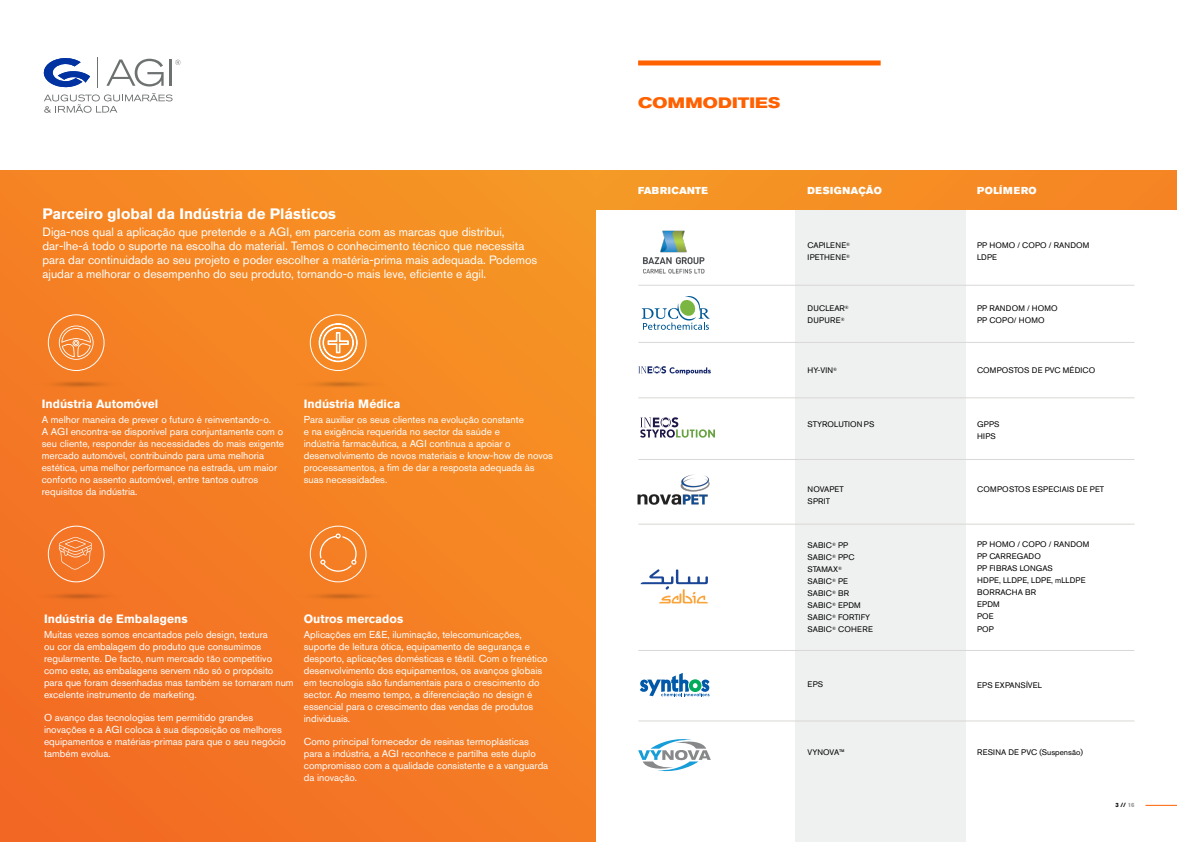
<style>
.page{position:relative;width:1177px;height:842px;background:#fff}
.page>*{position:absolute;margin:0;border:0;box-sizing:border-box;transform-origin:0 0}
.t1{font:700 15px "Akzidenz Grotesk Pro";color:#fff}
.t2{font:700 expanded 15px "Akzidenz Grotesk Pro";letter-spacing:.015em;color:#ff6000}
.t3{font:12px/14px "Akzidenz Grotesk Pro";color:#fff}
.t4{font:700 12px "Akzidenz Grotesk Pro";color:#fff}
.t5{font:10px/12px "Akzidenz Grotesk Pro";color:#fff}
.t6{font:10px "Akzidenz Grotesk Pro Super";letter-spacing:.05em;color:#fff}
.t7{font:10px "Akzidenz Grotesk Pro Super";letter-spacing:.02em;color:#fff}
.t8{font:8px/12px "Akzidenz Grotesk Pro";letter-spacing:.02em;color:#000}
.t9{font:8px "Akzidenz Grotesk Pro";color:#000}
.t10{font:700 6px "Akzidenz Grotesk Pro";color:#000}
.s1{color:#939598}
</style>
<div class="page">
<div style="left:795px;top:207px;width:170px;height:635px;background:#eff0f0"></div>
<div style="left:0;top:170px;width:595px;height:672px;background:linear-gradient(to bottom,#f68f24,#f37124)"></div>
<div style="left:595px;top:170px;width:581px;height:40px;background:#f58e24"></div>
<img style="left:23px;top:591px;width:107px;height:12px">
<img style="left:23px;top:379px;width:107px;height:13px">
<img style="left:285px;top:591px;width:106px;height:12px">
<img style="left:285px;top:379px;width:106px;height:13px">
<svg style="left:59px;top:325px;width:35px;height:35px"></svg>
<svg style="left:319px;top:323px;width:38px;height:39px"></svg>
<svg style="left:59px;top:537px;width:33px;height:33px"></svg>
<svg style="left:320px;top:533px;width:36px;height:39px"></svg>
<div style="left:638px;top:60px;width:242px;height:5px;background:#ff6000"></div>
<hr style="left:638px;top:285px;width:496px;height:1px;background:#d9d8d6">
<hr style="left:638px;top:342px;width:496px;height:1px;background:#d9d8d6">
<hr style="left:638px;top:398px;width:496px;height:1px;background:#d9d8d6">
<svg style="left:640px;top:569px;width:68px;height:34px"></svg>
<svg style="left:641px;top:296px;width:68px;height:34px"></svg>
<svg style="left:640px;top:417px;width:75px;height:21px"></svg>
<svg style="left:638px;top:739px;width:72px;height:32px"></svg>
<hr style="left:638px;top:721px;width:496px;height:1px;background:#d9d8d6">
<hr style="left:638px;top:459px;width:496px;height:1px;background:#d9d8d6">
<hr style="left:638px;top:650px;width:496px;height:1px;background:#d9d8d6">
<hr style="left:638px;top:524px;width:496px;height:1px;background:#d9d8d6">
<svg style="left:639px;top:673px;width:70px;height:23px"></svg>
<svg style="left:638px;top:366px;width:72px;height:9px"></svg>
<img style="left:643px;top:230px;width:62px;height:44px">
<div style="left:48px;top:314px;width:57px;height:57px;border:1px solid #fff;border-radius:50%"></div>
<div style="left:48px;top:526px;width:57px;height:56px;border:1px solid #fff;border-radius:50%"></div>
<div style="left:310px;top:314px;width:56px;height:57px;border:1px solid #fff;border-radius:50%"></div>
<div style="left:310px;top:526px;width:56px;height:56px;border:1px solid #fff;border-radius:50%"></div>
<img style="left:637px;top:474px;width:73px;height:31px">
<hr style="left:1145px;top:805px;width:31px;height:1px;background:#ff6000">
<hr style="left:97px;top:57px;width:1px;height:31px;background:#6e7171">
<svg style="left:43px;top:58px;width:137px;height:55px"></svg>
<h1 class="t1" style="left:43px;top:204px;width:295px">Parceiro global da Indústria de Plásticos</h1>
<p class="t3" style="left:43px;top:225px;width:496px">Diga-nos qual a aplicação que pretende e a AGI, em parceria com as marcas que distribui, dar-lhe-á todo o suporte na escolha do material. Temos o conhecimento técnico que necessita para dar continuidade ao seu projeto e poder escolher a matéria-prima mais adequada. Podemos ajudar a melhorar o desempenho do seu produto, tornando-o mais leve, eficiente e ágil.</p>
<p class="t4" style="left:42px;top:396px;width:118px">Indústria Automóvel</p>
<p class="t5" style="left:42px;top:413px;width:244px">A melhor maneira de prever o futuro é reinventando-o.<br>A AGI encontra-se disponível para conjuntamente com o seu cliente, responder às necessidades do mais exigente mercado automóvel, contribuindo para uma melhoria estética, uma melhor performance na estrada, um maior conforto no assento automóvel, entre tantos outros requisitos da indústria.</p>
<p class="t4" style="left:304px;top:396px;width:98px">Indústria Médica</p>
<p class="t5" style="left:304px;top:413px;width:251px">Para auxiliar os seus clientes na evolução constante<br>e na exigência requerida no sector da saúde e<br>indústria farmacêutica, a AGI continua a apoiar o desenvolvimento de novos materiais e know-how de novos processamentos, a fim de dar a resposta adequada às suas necessidades.</p>
<p class="t4" style="left:44px;top:611px;width:145px">Indústria de Embalagens</p>
<p class="t5" style="left:44px;top:628px;width:251px">Muitas vezes somos encantados pelo design, textura<br>ou cor da embalagem do produto que consumimos regularmente. De facto, num mercado tão competitivo como este, as embalagens servem não só o propósito para que foram desenhadas mas também se tornaram num excelente instrumento de marketing.</p>
<p class="t5" style="left:44px;top:712px;width:243px">O avanço das tecnologias tem permitido grandes inovações e a AGI coloca à sua disposição os melhores equipamentos e matérias-primas para que o seu negócio também evolua.</p>
<p class="t4" style="left:304px;top:611px;width:101px">Outros mercados</p>
<p class="t5" style="left:304px;top:628px;width:245px">Aplicações em E&amp;E, iluminação, telecomunicações, suporte de leitura ótica, equipamento de segurança e desporto, aplicações domésticas e têxtil. Com o frenético desenvolvimento dos equipamentos, os avanços globais em tecnologia são fundamentais para o crescimento do sector. Ao mesmo tempo, a diferenciação no design é essencial para o crescimento das vendas de produtos individuais.</p>
<p class="t5" style="left:304px;top:736px;width:246px">Como principal fornecedor de resinas termoplásticas para a indústria, a AGI reconhece e partilha este duplo compromisso com a qualidade consistente e a vanguarda da inovação.</p>
<h1 class="t2" style="left:638px;top:93px;width:144px">COMMODITIES</h1>
<p class="t7" style="left:638px;top:184px;width:71px">FABRICANTE</p>
<p class="t6" style="left:807px;top:184px;width:76px">DESIGNAÇÃO</p>
<p class="t6" style="left:977px;top:184px;width:61px">POLÍMERO</p>
<p class="t8" style="left:807px;top:239px;width:44px">CAPILENE<sup>®<br></sup>IPETHENE<sup>®</sup></p>
<p class="t8" style="left:977px;top:239px;width:114px">PP HOMO / COPO / RANDOM<br>LDPE</p>
<p class="t8" style="left:807px;top:303px;width:43px">DUCLEAR<sup>®<br></sup>DUPURE<sup>®</sup></p>
<p class="t8" style="left:977px;top:303px;width:82px">PP RANDOM / HOMO<br>PP COPO/ HOMO</p>
<p class="t8" style="left:807px;top:365px;width:31px">HY-VIN<sup>®</sup></p>
<p class="t8" style="left:977px;top:365px;width:120px">COMPOSTOS DE PVC MÉDICO</p>
<p class="t9" style="left:807px;top:419px;width:68px">STYROLUTION PS</p>
<p class="t8" style="left:977px;top:418px;width:24px">GPPS<br>HIPS</p>
<p class="t8" style="left:807px;top:483px;width:38px">NOVAPET<br>SPRIT</p>
<p class="t8" style="left:977px;top:483px;width:129px">COMPOSTOS ESPECIAIS DE PET</p>
<p class="t8" style="left:807px;top:539px;width:67px">SABIC<sup>®</sup> PP<br>SABIC<sup>®</sup> PPC<br>STAMAX<sup>®<br></sup>SABIC<sup>®</sup> PE<br>SABIC<sup>®</sup> BR<br>SABIC<sup>®</sup> EPDM<br>SABIC<sup>®</sup> FORTIFY<br>SABIC<sup>®</sup> COHERE</p>
<p class="t8" style="left:977px;top:539px;width:114px">PP HOMO / COPO / RANDOM<br>PP CARREGADO<br>PP FIBRAS LONGAS<br>HDPE, LLDPE, LDPE, mLLDPE<br>BORRACHA BR<br>EPDM<br>POE<br>POP</p>
<p class="t8" style="left:807px;top:678px;width:17px">EPS</p>
<p class="t8" style="left:977px;top:679px;width:67px">EPS EXPANSÍVEL</p>
<p class="t8" style="left:807px;top:746px;width:39px">VYNOVA™</p>
<p class="t9" style="left:977px;top:746px;width:107px">RESINA DE PVC (Suspensão)</p>
<p class="t10" style="left:1115px;top:801px;width:20px">3 // <span class="s1">16</span></p>
</div>
